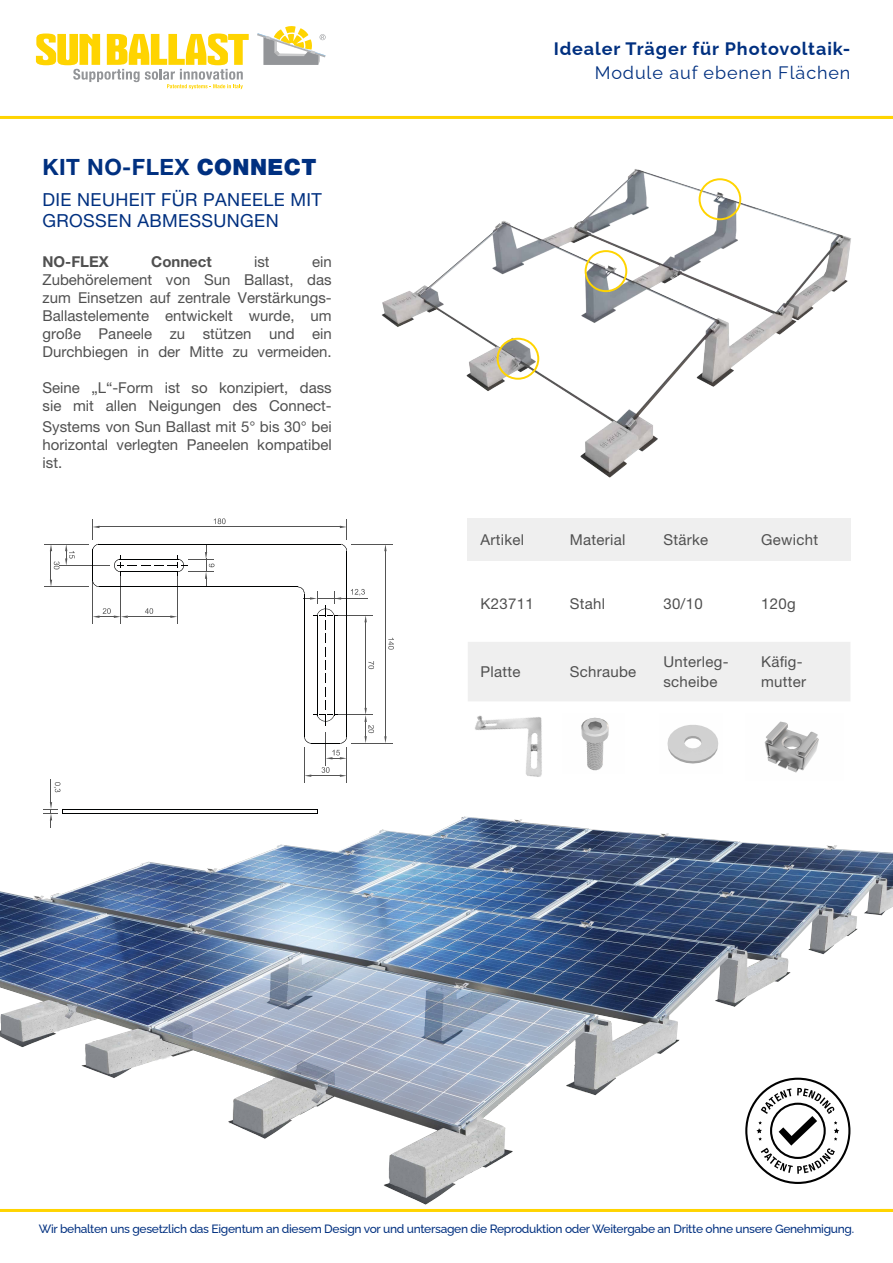
<style>
.page{position:relative;width:893px;height:1263px;background:#fff}
.page>*{position:absolute;margin:0;border:0;box-sizing:border-box;transform-origin:0 0}
.t1{font:700 22.5px "Helvetica Neue LT Pro";letter-spacing:.02em;color:#003080}
.t2{font:18px/21.6px "Helvetica Neue LT Pro";letter-spacing:.02em;color:#003080}
.t3{font:700 18px "Raleway";letter-spacing:.05em;color:#003080}
.t4{font:18px "Raleway";letter-spacing:.05em;color:#003080}
.t5{font:15px/18px "Helvetica Neue LT Pro";color:#505050;text-align:justify}
.t6{font:15px/19.5px "Helvetica Neue LT Pro";letter-spacing:.02em;color:#505050}
.t7{font:700 15px "Helvetica Neue LT Pro";color:#505050}
.t8{font:500 12px "Raleway";letter-spacing:-.025em;color:#003080}
.s1{font-weight:900}
</style>
<div class="page">
<hr style="left:0;top:116px;width:893px;height:3px;background:#ffd400">
<svg style="left:36px;top:34px;width:213px;height:55px"></svg>
<svg style="left:257px;top:26px;width:69px;height:39px"></svg>
<img style="left:382px;top:169px;width:469px;height:309px">
<div style="left:585px;top:250px;width:42px;height:42px;border:2px solid #ffd400;border-radius:50%"></div>
<div style="left:497px;top:338px;width:42px;height:42px;border:2px solid #ffd400;border-radius:50%"></div>
<div style="left:699px;top:178px;width:42px;height:42px;border:2px solid #ffd400;border-radius:50%"></div>
<img style="left:0;top:777px;width:893px;height:435px">
<hr style="left:70px;top:809px;width:240px;height:1px;background:#000101">
<hr style="left:70px;top:813px;width:240px;height:1px;background:#000101">
<svg style="left:310px;top:809px;width:8px;height:5px"></svg>
<svg style="left:44px;top:779px;width:26px;height:49px"></svg>
<hr style="left:351px;top:743px;width:42px;height:1px;background:#545454">
<hr style="left:351px;top:544px;width:42px;height:1px;background:#545454">
<hr style="left:385px;top:551px;width:1px;height:185px;background:#545454">
<svg style="left:384px;top:736px;width:3px;height:7px"></svg>
<svg style="left:384px;top:545px;width:3px;height:6px"></svg>
<svg style="left:388px;top:638px;width:6px;height:11px"></svg>
<hr style="left:347px;top:747px;width:1px;height:36px;background:#545454">
<hr style="left:304px;top:747px;width:1px;height:36px;background:#545454">
<hr style="left:92px;top:576px;width:1px;height:48px;background:#545454">
<hr style="left:121px;top:576px;width:1px;height:48px;background:#545454">
<hr style="left:177px;top:576px;width:1px;height:48px;background:#545454">
<hr style="left:128px;top:616px;width:43px;height:1px;background:#545454">
<svg style="left:93px;top:608px;width:35px;height:10px"></svg>
<svg style="left:170px;top:615px;width:7px;height:3px"></svg>
<svg style="left:145px;top:608px;width:8px;height:6px"></svg>
<hr style="left:44px;top:544px;width:45px;height:1px;background:#545454">
<hr style="left:44px;top:586px;width:45px;height:1px;background:#545454">
<svg style="left:50px;top:545px;width:9px;height:41px"></svg>
<hr style="left:59px;top:565px;width:51px;height:1px;background:#545454">
<svg style="left:65px;top:545px;width:10px;height:20px"></svg>
<hr style="left:99px;top:527px;width:241px;height:1px;background:#545454">
<svg style="left:214px;top:518px;width:12px;height:6px"></svg>
<svg style="left:339px;top:520px;width:8px;height:31px"></svg>
<svg style="left:92px;top:520px;width:8px;height:67px"></svg>
<hr style="left:99px;top:586px;width:199px;height:1px;background:#000101">
<hr style="left:346px;top:551px;width:1px;height:185px;background:#000101">
<hr style="left:99px;top:544px;width:241px;height:1px;background:#000101">
<svg style="left:114px;top:545px;width:101px;height:41px"></svg>
<svg style="left:298px;top:586px;width:76px;height:191px"></svg>
<div style="left:468px;top:642px;width:382px;height:59px;background:#efefef"></div>
<div style="left:468px;top:518px;width:89px;height:43px;background:#efefef"></div>
<div style="left:557px;top:518px;width:94px;height:43px;background:#efefef"></div>
<div style="left:651px;top:518px;width:97px;height:43px;background:#efefef"></div>
<div style="left:748px;top:518px;width:102px;height:43px;background:#efefef"></div>
<img style="left:667px;top:725px;width:52px;height:39px">
<img style="left:745px;top:721px;width:98px;height:59px">
<img style="left:581px;top:717px;width:28px;height:54px">
<img style="left:454px;top:680px;width:122px;height:125px">
<svg style="left:745px;top:1078px;width:105px;height:106px"></svg>
<h1 class="t1" style="left:43px;top:153px;width:275px">KIT NO-FLEX <span class="s1">CONNECT</span></h1>
<p class="t2" style="left:43px;top:188px;width:281px">DIE NEUHEIT FÜR PANEELE MIT<br>GROSSEN ABMESSUNGEN</p>
<p class="t7" style="left:43px;top:252px;width:68px">NO-FLEX</p>
<p class="t7" style="left:151px;top:252px;width:62px">Connect</p>
<p class="t5" style="left:254px;top:252px;width:17px">ist</p>
<p class="t5" style="left:43px;top:252px;width:291px;text-indent:269px">ein Zubehörelement von Sun Ballast, das zum Einsetzen auf zentrale Verstärkungs-Ballastelemente entwickelt wurde, um große Paneele zu stützen und ein Durchbiegen in der Mitte zu vermeiden.</p>
<p class="t5" style="left:43px;top:378px;width:291px">Seine „L“-Form ist so konzipiert, dass sie mit allen Neigungen des Connect-</p>
<p class="t5" style="left:43px;top:418px;width:291px">Systems von Sun Ballast mit 5° bis 30° bei horizontal verlegten Paneelen kompatibel ist.</p>
<p class="t3" style="left:554px;top:34px;width:298px">Idealer Träger für Photovoltaik-</p>
<p class="t4" style="left:595px;top:58px;width:257px">Module auf ebenen Flächen</p>
<p class="t6" style="left:480px;top:529px;width:45px">Artikel</p>
<p class="t6" style="left:570px;top:529px;width:57px">Material</p>
<p class="t5" style="left:663px;top:530px;width:46px">Stärke</p>
<p class="t6" style="left:761px;top:529px;width:59px">Gewicht</p>
<p class="t5" style="left:480px;top:594px;width:55px">K23711</p>
<p class="t5" style="left:570px;top:594px;width:37px">Stahl</p>
<p class="t5" style="left:663px;top:594px;width:41px">30/10</p>
<p class="t5" style="left:761px;top:594px;width:36px">120g</p>
<p class="t5" style="left:480px;top:662px;width:42px">Platte</p>
<p class="t6" style="left:570px;top:662px;width:68px">Schraube</p>
<p class="t6" style="left:663px;top:652px;width:67px">Unterleg&shy;scheibe</p>
<p class="t6" style="left:761px;top:652px;width:47px">Käfig&shy;mutter</p>
<p class="t8" style="left:39px;top:1219px;width:817px">Wir behalten uns gesetzlich das Eigentum an diesem Design vor und untersagen die Reproduktion oder Weitergabe an Dritte ohne unsere Genehmigung.</p>
</div>
